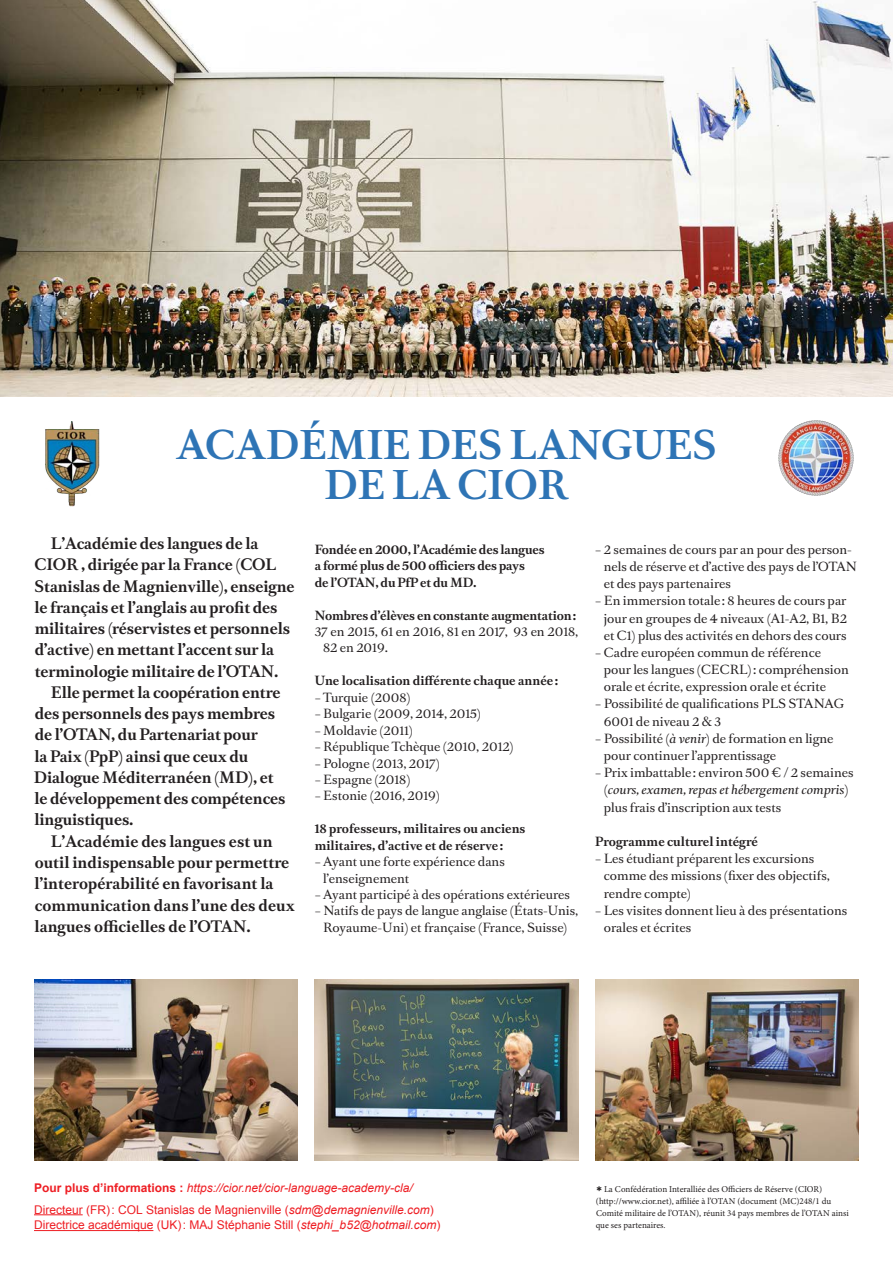
<style>
.page{position:relative;width:893px;height:1263px;background:#fff}
.page>*{position:absolute;margin:0;border:0;box-sizing:border-box;transform-origin:0 0}
.t1{font:700 37.5px "Romain BP Text";color:#2e74b5}
.t2{font:700 15px/21.3px "Romain BP Text";letter-spacing:-.01em;color:#231f20}
.t3{font:12px/17.2px "Romain BP Text";color:#231f20}
.t4{font:700 12px "Romain BP Text";letter-spacing:-.01em;color:#231f20}
.t5{font:12px "Arial";color:#ee1d23}
.t6{font:italic 12px "Arial";color:#ee1d23}
.t7{font:9px/12px "Minion Pro";color:#231f20}
.s1{font-style:italic}
.s2{font-weight:700;font-style:normal}
.s3{font-family:"Romain BP Text";font-weight:700;font-size:15px}
</style>
<div class="page">
<img style="left:45px;top:422px;width:54px;height:85px">
<img style="left:778px;top:420px;width:76px;height:76px">
<img style="left:34px;top:979px;width:264px;height:181px">
<img style="left:315px;top:979px;width:263px;height:181px">
<img style="left:595px;top:979px;width:264px;height:181px">
<hr style="left:34px;top:1214px;width:49px;height:1px;background:#ee1d23">
<hr style="left:34px;top:1230px;width:119px;height:1px;background:#ee1d23">
<img style="left:0;top:0;width:893px;height:396px">
<p class="t1" style="left:176px;top:412px;width:542px">ACADÉMIE DES LANGUES</p>
<p class="t1" style="left:325px;top:452px;width:245px">DE LA CIOR</p>
<p class="t2" style="left:34px;top:532px;width:262px;text-indent:16px">L’Académie des langues de la CIOR , dirigée par la France (COL Stanislas de Magnienville), enseigne le français et l’anglais au profit des militaires (réservistes et personnels d’active) en mettant l’accent sur la terminologie militaire de l’OTAN.</p>
<p class="t2" style="left:34px;top:680px;width:253px;text-indent:17px">Elle permet la coopération entre des personnels des pays membres de l’OTAN, du Partenariat pour<br>la Paix (PpP) ainsi que ceux du<br>Dialogue Méditerranéen (MD), et le développement des compétences linguistiques.</p>
<p class="t2" style="left:35px;top:829px;width:262px;text-indent:16px">L’Académie des langues est un outil indispensable pour permettre l’interopérabilité en favorisant la communication dans l’une des deux langues officielles de l’OTAN.</p>
<p class="t4" style="left:315px;top:539px;width:232px">Fondée en 2000, l’Académie des langues</p>
<p class="t4" style="left:315px;top:555px;width:212px">a formé plus de 500 officiers des pays</p>
<p class="t4" style="left:315px;top:572px;width:163px">de l’OTAN, du PfP et du MD.</p>
<p class="t4" style="left:315px;top:605px;width:263px">Nombres d’élèves en constante augmentation:</p>
<p class="t3" style="left:323px;top:622px;width:257px;line-height:16.5px;text-indent:-9px">37 en 2015, 61 en 2016, 81 en 2017, 93 en 2018,<br>82 en 2019.</p>
<p class="t4" style="left:315px;top:670px;width:245px">Une localisation différente chaque année:</p>
<p class="t3" style="left:315px;top:688px;width:97px">– Turquie (2008)</p>
<p class="t3" style="left:315px;top:704px;width:168px">– Bulgarie (2009, 2014, 2015)</p>
<p class="t3" style="left:315px;top:721px;width:100px">– Moldavie (2011)</p>
<p class="t3" style="left:315px;top:737px;width:201px">– République Tchèque (2010, 2012)</p>
<p class="t3" style="left:315px;top:753px;width:127px">– Pologne (2013, 2017)</p>
<p class="t3" style="left:315px;top:770px;width:97px">– Espagne (2018)</p>
<p class="t3" style="left:315px;top:786px;width:127px">– Estonie (2016, 2019)</p>
<p class="t4" style="left:315px;top:818px;width:212px">18 professeurs, militaires ou anciens</p>
<p class="t4" style="left:315px;top:835px;width:190px">militaires, d’active et de réserve:</p>
<p class="t3" style="left:315px;top:852px;width:192px">– Ayant une forte expérience dans</p>
<p class="t3" style="left:323px;top:868px;width:88px">l’enseignement</p>
<p class="t3" style="left:315px;top:885px;width:257px">– Ayant participé à des opérations extérieures</p>
<p class="t3" style="left:315px;top:902px;width:265px;line-height:16.5px;text-align:center">– Natifs de pays de langue anglaise (États-Unis,<br>Royaume-Uni) et française (France, Suisse)</p>
<p class="t3" style="left:604px;top:540px;width:254px;text-indent:-9px">– 2 semaines de cours par an pour des person&shy;nels de réserve et d’active des pays de l’OTAN et des pays partenaires</p>
<p class="t3" style="left:604px;top:591px;width:245px;text-align:justify;text-indent:-9px">– En immersion totale: 8 heures de cours par jour en groupes de 4 niveaux (A1-A2, B1, B2 et C1) plus des activités en dehors des cours</p>
<p class="t3" style="left:604px;top:643px;width:246px;text-indent:-9px">– Cadre européen commun de référence pour les langues (CECRL): compréhension orale et écrite, expression orale et écrite</p>
<p class="t3" style="left:604px;top:694px;width:242px;text-indent:-9px">– Possibilité de qualifications PLS STANAG<br>6001 de niveau 2 &amp; 3</p>
<p class="t3" style="left:604px;top:729px;width:231px;text-indent:-9px">– Possibilité (<span class="s1">à venir</span>) de formation en ligne pour continuer l’apprentissage</p>
<p class="t3" style="left:604px;top:763px;width:251px;text-indent:-9px">– Prix imbattable: environ 500 € / 2 semaines (<span class="s1">cours, examen, repas et hébergement compris</span>) plus frais d’inscription aux tests</p>
<p class="t4" style="left:595px;top:831px;width:164px">Programme culturel intégré</p>
<p class="t3" style="left:604px;top:849px;width:228px;text-indent:-9px">– Les étudiant préparent les excursions comme des missions (fixer des objectifs, rendre compte)</p>
<p class="t3" style="left:604px;top:901px;width:245px;text-indent:-9px">– Les visites donnent lieu à des présentations orales et écrites</p>
<p class="t6" style="left:34px;top:1180px;width:380px"><span class="s2">Pour plus d’informations :</span> https://cior.net/cior-language-academy-cla/</p>
<p class="t5" style="left:34px;top:1201px;width:401px">Directeur (FR): COL Stanislas de Magnienville (<span class="s1">sdm@demagnienville.com</span>)</p>
<p class="t5" style="left:34px;top:1217px;width:408px">Directrice académique (UK): MAJ Stéphanie Still (<span class="s1">stephi_b52@hotmail.com</span>)</p>
<p class="t7" style="left:596px;top:1183px;width:227px"><span class="s3">*</span> La Confédération Interalliée des Officiers de Réserve (CIOR)</p>
<p class="t7" style="left:596px;top:1195px;width:254px">(http://www.cior.net), affiliée à l’OTAN (document (MC)248/1 du<br>Comité militaire de l’OTAN), réunit 34 pays membres de l’OTAN ainsi que ses partenaires.</p>
</div>
